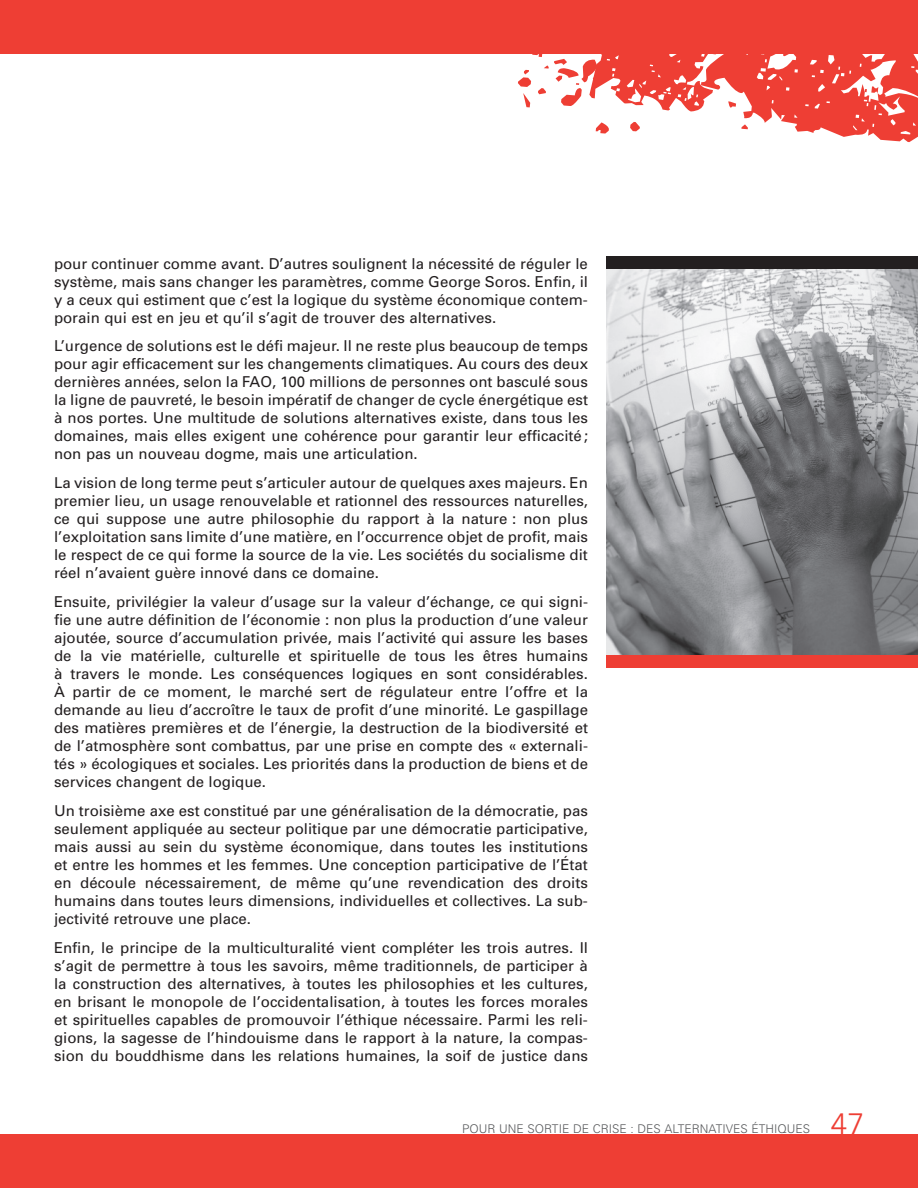
<style>
.page{position:relative;width:918px;height:1188px;background:#fff}
.page>*{position:absolute;margin:0;border:0;box-sizing:border-box;transform-origin:0 0}
.t1{font:300 29.85px "Univers";color:#ee3e34}
.t2{font:15px/18px "Univers";color:#231f20;text-align:justify}
.t3{font:300 12px "Univers";color:#57585a}
</style>
<div class="page">
<div style="left:0;top:1134px;width:918px;height:54px;background:#ee3e34"></div>
<div style="left:0;top:0;width:918px;height:53px;background:#ee3e34"></div>
<svg style="left:518px;top:53px;width:400px;height:89px"></svg>
<img style="left:606px;top:269px;width:312px;height:386px">
<div style="left:606px;top:256px;width:312px;height:13px;background:#231f20"></div>
<div style="left:606px;top:655px;width:312px;height:13px;background:#ee3e34"></div>
<p class="t2" style="left:54px;top:254px;width:536px">pour continuer comme avant. D’autres soulignent la nécessité de réguler le système, mais sans changer les paramètres, comme George Soros. Enfin, il y a ceux qui estiment que c’est la logique du système économique contem&shy;porain qui est en jeu et qu’il s’agit de trouver des alternatives.</p>
<p class="t2" style="left:54px;top:337px;width:536px">L’urgence de solutions est le défi majeur. Il ne reste plus beaucoup de temps pour agir efficacement sur les changements climatiques. Au cours des deux dernières années, selon la FAO, 100 millions de personnes ont basculé sous la ligne de pauvreté, le besoin impératif de changer de cycle énergétique est à nos portes. Une multitude de solutions alternatives existe, dans tous les domaines, mais elles exigent une cohérence pour garantir leur efficacité; non pas un nouveau dogme, mais une articulation.</p>
<p class="t2" style="left:54px;top:474px;width:536px">La vision de long terme peut s’articuler autour de quelques axes majeurs. En premier lieu, un usage renouvelable et rationnel des ressources naturelles, ce qui suppose une autre philosophie du rapport à la nature : non plus l’exploitation sans limite d’une matière, en l’occurrence objet de profit, mais le respect de ce qui forme la source de la vie. Les sociétés du socialisme dit réel n’avaient guère innové dans ce domaine.</p>
<p class="t2" style="left:54px;top:592px;width:536px">Ensuite, privilégier la valeur d’usage sur la valeur d’échange, ce qui signi&shy;fie une autre définition de l’économie : non plus la production d’une valeur ajoutée, source d’accumulation privée, mais l’activité qui assure les bases de la vie matérielle, culturelle et spirituelle de tous les êtres humains à travers le monde. Les conséquences logiques en sont considérables.<br>À partir de ce moment, le marché sert de régulateur entre l’offre et la demande au lieu d’accroître le taux de profit d’une minorité. Le gaspillage des matières premières et de l’énergie, la destruction de la biodiversité et de l’atmosphère sont combattus, par une prise en compte des « externali&shy;tés » écologiques et sociales. Les priorités dans la production de biens et de services changent de logique.</p>
<p class="t2" style="left:54px;top:801px;width:536px">Un troisième axe est constitué par une généralisation de la démocratie, pas seulement appliquée au secteur politique par une démocratie participative, mais aussi au sein du système économique, dans toutes les institutions et entre les hommes et les femmes. Une conception participative de l’État en découle nécessairement, de même qu’une revendication des droits humains dans toutes leurs dimensions, individuelles et collectives. La sub&shy;jectivité retrouve une place.</p>
<p class="t2" style="left:54px;top:938px;width:536px">Enfin, le principe de la multiculturalité vient compléter les trois autres. Il s’agit de permettre à tous les savoirs, même traditionnels, de participer à la construction des alternatives, à toutes les philosophies et les cultures, en brisant le monopole de l’occidentalisation, à toutes les forces morales et spirituelles capables de promouvoir l’éthique nécessaire. Parmi les reli&shy;gions, la sagesse de l’hindouisme dans le rapport à la nature, la compas&shy;sion du bouddhisme dans les relations humaines, la soif de justice dans</p>
<p class="t3" style="left:462px;top:1122px;width:349px">POUR UNE SORTIE DE CRISE : DES ALTERNATIVES ÉTHIQUES</p>
<h1 class="t1" style="left:831px;top:1106px;width:35px">47</h1>
</div>
